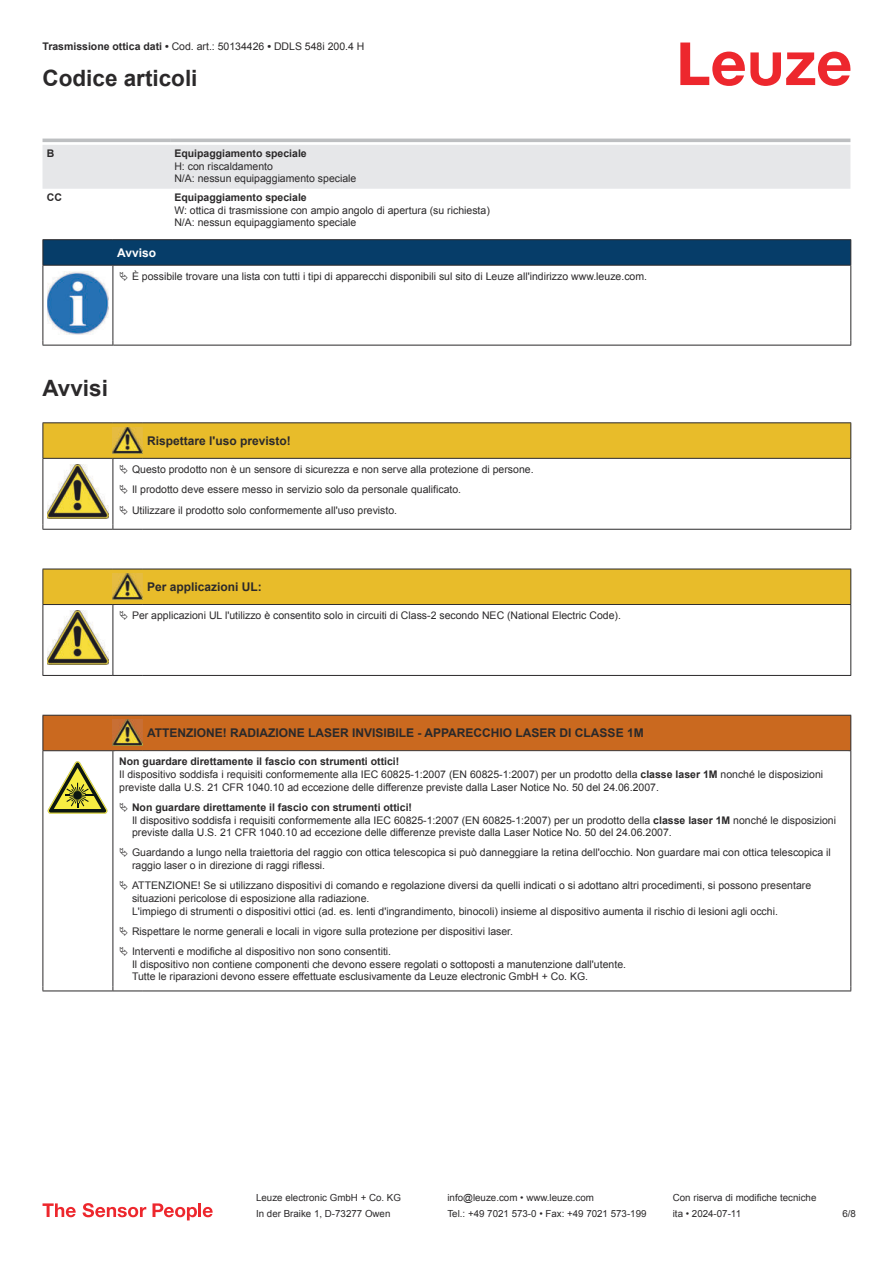
<style>
.page{position:relative;width:893px;height:1263px;background:#fff}
.page>*{position:absolute;margin:0;border:0;box-sizing:border-box;transform-origin:0 0}
.t1{font:700 22.5px "Arial";color:#2b292a}
.t2{font:700 12px "Arial";color:#2b292a}
.t3{font:700 12px "Arial";color:#fff}
.t4{font:10.5px/12.6px "Arial";color:#2b292a}
.t5{font:700 10.5px "Arial";color:#2b292a}
.t6{font:9.75px "Arial";color:#2b292a}
.s1{font-weight:700}
</style>
<div class="page">
<svg style="left:680px;top:43px;width:170px;height:43px"></svg>
<svg style="left:43px;top:138px;width:807px;height:1px"></svg>
<div style="left:43px;top:145px;width:807px;height:44px;background:#e6e7e9"></div>
<hr style="left:43px;top:139px;width:127px;height:3px;background:#bdbfc1">
<hr style="left:170px;top:139px;width:680px;height:3px;background:#bdbfc1">
<svg style="left:43px;top:1203px;width:33px;height:14px"></svg>
<svg style="left:83px;top:1203px;width:63px;height:14px"></svg>
<svg style="left:153px;top:1203px;width:44px;height:17px"></svg>
<hr style="left:198px;top:1203px;width:3px;height:14px;background:#ed272d">
<svg style="left:203px;top:1207px;width:10px;height:10px"></svg>
<svg style="left:44px;top:266px;width:806px;height:79px"></svg>
<hr style="left:43px;top:239px;width:70px;height:1px;background:#2b292a">
<hr style="left:43px;top:265px;width:70px;height:1px;background:#2b292a">
<hr style="left:113px;top:239px;width:738px;height:1px;background:#2b292a">
<svg style="left:43px;top:240px;width:808px;height:25px;background:#063c67"></svg>
<hr style="left:113px;top:265px;width:738px;height:1px;background:#2b292a">
<hr style="left:43px;top:266px;width:1px;height:75px;background:#2b292a">
<hr style="left:113px;top:266px;width:1px;height:75px;background:#2b292a">
<hr style="left:850px;top:266px;width:1px;height:75px;background:#2b292a">
<hr style="left:43px;top:345px;width:70px;height:1px;background:#2b292a">
<hr style="left:113px;top:345px;width:738px;height:1px;background:#2b292a">
<img style="left:47px;top:272px;width:61px;height:62px">
<div style="left:115px;top:266px;width:734px;height:20px;background:#fff"></div>
<hr style="left:43px;top:422px;width:70px;height:1px;background:#2b292a">
<hr style="left:113px;top:422px;width:30px;height:1px;background:#2b292a">
<hr style="left:143px;top:422px;width:708px;height:1px;background:#2b292a">
<hr style="left:43px;top:529px;width:70px;height:1px;background:#2b292a">
<hr style="left:113px;top:529px;width:30px;height:1px;background:#2b292a">
<hr style="left:143px;top:529px;width:708px;height:1px;background:#2b292a">
<div style="left:44px;top:570px;width:806px;height:34px;background:#e8bc2a"></div>
<svg style="left:44px;top:605px;width:806px;height:70px"></svg>
<hr style="left:43px;top:569px;width:70px;height:1px;background:#2b292a">
<hr style="left:43px;top:569px;width:1px;height:35px;background:#2b292a">
<hr style="left:43px;top:604px;width:70px;height:1px;background:#2b292a">
<hr style="left:113px;top:569px;width:30px;height:1px;background:#2b292a">
<hr style="left:113px;top:604px;width:30px;height:1px;background:#2b292a">
<hr style="left:143px;top:569px;width:708px;height:1px;background:#2b292a">
<hr style="left:850px;top:569px;width:1px;height:35px;background:#2b292a">
<hr style="left:143px;top:604px;width:708px;height:1px;background:#2b292a">
<hr style="left:43px;top:605px;width:1px;height:66px;background:#2b292a">
<hr style="left:113px;top:605px;width:1px;height:66px;background:#2b292a">
<hr style="left:850px;top:605px;width:1px;height:66px;background:#2b292a">
<hr style="left:43px;top:675px;width:70px;height:1px;background:#2b292a">
<hr style="left:113px;top:675px;width:30px;height:1px;background:#2b292a">
<hr style="left:143px;top:675px;width:708px;height:1px;background:#2b292a">
<img style="left:113px;top:573px;width:30px;height:26px">
<img style="left:47px;top:611px;width:61px;height:54px">
<div style="left:115px;top:605px;width:734px;height:21px;background:#fff"></div>
<div style="left:44px;top:716px;width:806px;height:34px;background:#ca691f"></div>
<hr style="left:43px;top:715px;width:70px;height:1px;background:#2b292a">
<hr style="left:43px;top:716px;width:1px;height:34px;background:#2b292a">
<hr style="left:43px;top:750px;width:70px;height:1px;background:#2b292a">
<hr style="left:113px;top:715px;width:30px;height:1px;background:#2b292a">
<hr style="left:113px;top:750px;width:30px;height:1px;background:#2b292a">
<hr style="left:143px;top:715px;width:708px;height:1px;background:#2b292a">
<hr style="left:850px;top:716px;width:1px;height:34px;background:#2b292a">
<hr style="left:143px;top:750px;width:708px;height:1px;background:#2b292a">
<hr style="left:43px;top:751px;width:1px;height:235px;background:#2b292a">
<hr style="left:113px;top:751px;width:1px;height:235px;background:#2b292a">
<hr style="left:850px;top:751px;width:1px;height:235px;background:#2b292a">
<hr style="left:43px;top:990px;width:70px;height:1px;background:#2b292a">
<hr style="left:113px;top:990px;width:30px;height:1px;background:#2b292a">
<hr style="left:143px;top:990px;width:708px;height:1px;background:#2b292a">
<img style="left:113px;top:719px;width:30px;height:27px">
<svg style="left:47px;top:761px;width:60px;height:53px"></svg>
<svg style="left:115px;top:751px;width:734px;height:1px"></svg>
<svg style="left:43px;top:423px;width:808px;height:106px"></svg>
<p class="t4" style="left:43px;top:41px;width:323px"><span class="s1">Trasmissione ottica dati •</span> Cod. art.: 50134426 <span class="s1">•</span> DDLS 548i 200.4 H</p>
<h1 class="t1" style="left:43px;top:70px;width:157px">Codice articoli</h1>
<p class="t5" style="left:47px;top:149px;width:9px">B</p>
<p class="t5" style="left:174px;top:149px;width:134px">Equipaggiamento speciale</p>
<p class="t4" style="left:174px;top:161px;width:184px">H: con riscaldamento<br>N/A: nessun equipaggiamento speciale</p>
<p class="t5" style="left:47px;top:193px;width:17px">CC</p>
<p class="t5" style="left:174px;top:193px;width:134px">Equipaggiamento speciale</p>
<p class="t4" style="left:174px;top:204px;width:317px">W: ottica di trasmissione con ampio angolo di apertura (su richiesta)<br>N/A: nessun equipaggiamento speciale</p>
<p class="t3" style="left:117px;top:248px;width:40px">Avviso</p>
<p class="t4" style="left:132px;top:271px;width:517px">È possibile trovare una lista con tutti i tipi di apparecchi disponibili sul sito di Leuze all'indirizzo www.leuze.com.</p>
<h1 class="t1" style="left:43px;top:380px;width:67px">Avvisi</h1>
<p class="t2" style="left:147px;top:436px;width:145px">Rispettare l'uso previsto!</p>
<p class="t4" style="left:132px;top:460px;width:403px;line-height:20.2px">Questo prodotto non è un sensore di sicurezza e non serve alla protezione di persone.<br>Il prodotto deve essere messo in servizio solo da personale qualificato.<br>Utilizzare il prodotto solo conformemente all'uso previsto.</p>
<p class="t2" style="left:147px;top:582px;width:116px">Per applicazioni UL:</p>
<p class="t4" style="left:132px;top:610px;width:490px">Per applicazioni UL l'utilizzo è consentito solo in circuiti di Class-2 secondo NEC (National Electric Code).</p>
<p class="t2" style="left:147px;top:728px;width:498px">ATTENZIONE! RADIAZIONE LASER INVISIBILE - APPARECCHIO LASER DI CLASSE 1M</p>
<p class="t4" style="left:119px;top:756px;width:705px"><span class="s1">Non guardare direttamente il fascio con strumenti ottici!<br></span>Il dispositivo soddisfa i requisiti conformemente alla IEC 60825-1:2007 (EN 60825-1:2007) per un prodotto della <span class="s1">classe laser 1M</span> nonché le disposizioni previste dalla U.S. 21 CFR 1040.10 ad eccezione delle differenze previste dalla Laser Notice No. 50 del 24.06.2007.</p>
<p class="t4" style="left:132px;top:802px;width:705px"><span class="s1">Non guardare direttamente il fascio con strumenti ottici!<br></span>Il dispositivo soddisfa i requisiti conformemente alla IEC 60825-1:2007 (EN 60825-1:2007) per un prodotto della <span class="s1">classe laser 1M</span> nonché le disposizioni previste dalla U.S. 21 CFR 1040.10 ad eccezione delle differenze previste dalla Laser Notice No. 50 del 24.06.2007.</p>
<p class="t4" style="left:132px;top:847px;width:700px">Guardando a lungo nella traiettoria del raggio con ottica telescopica si può danneggiare la retina dell'occhio. Non guardare mai con ottica telescopica il raggio laser o in direzione di raggi riflessi.</p>
<p class="t4" style="left:132px;top:880px;width:681px">ATTENZIONE! Se si utilizzano dispositivi di comando e regolazione diversi da quelli indicati o si adottano altri procedimenti, si possono presentare situazioni pericolose di esposizione alla radiazione.<br>L'impiego di strumenti o dispositivi ottici (ad. es. lenti d'ingrandimento, binocoli) insieme al dispositivo aumenta il rischio di lesioni agli occhi.</p>
<p class="t4" style="left:132px;top:922px;width:383px;line-height:20.2px">Rispettare le norme generali e locali in vigore sulla protezione per dispositivi laser.<br>Interventi e modifiche al dispositivo non sono consentiti.</p>
<p class="t4" style="left:132px;top:959px;width:496px">Il dispositivo non contiene componenti che devono essere regolati o sottoposti a manutenzione dall'utente.<br>Tutte le riparazioni devono essere effettuate esclusivamente da Leuze electronic GmbH + Co. KG.</p>
<p class="t6" style="left:256px;top:1194px;width:146px">Leuze electronic GmbH + Co. KG</p>
<p class="t6" style="left:447px;top:1194px;width:148px">info@leuze.com • www.leuze.com</p>
<p class="t6" style="left:673px;top:1194px;width:145px">Con riserva di modifiche tecniche</p>
<p class="t6" style="left:256px;top:1210px;width:136px">In der Braike 1, D-73277 Owen</p>
<p class="t6" style="left:447px;top:1210px;width:201px">Tel.: +49 7021 573-0 • Fax: +49 7021 573-199</p>
<p class="t6" style="left:673px;top:1210px;width:70px">ita • 2024-07-11</p>
<p class="t6" style="left:842px;top:1210px;width:15px">6 /8</p>
</div>
